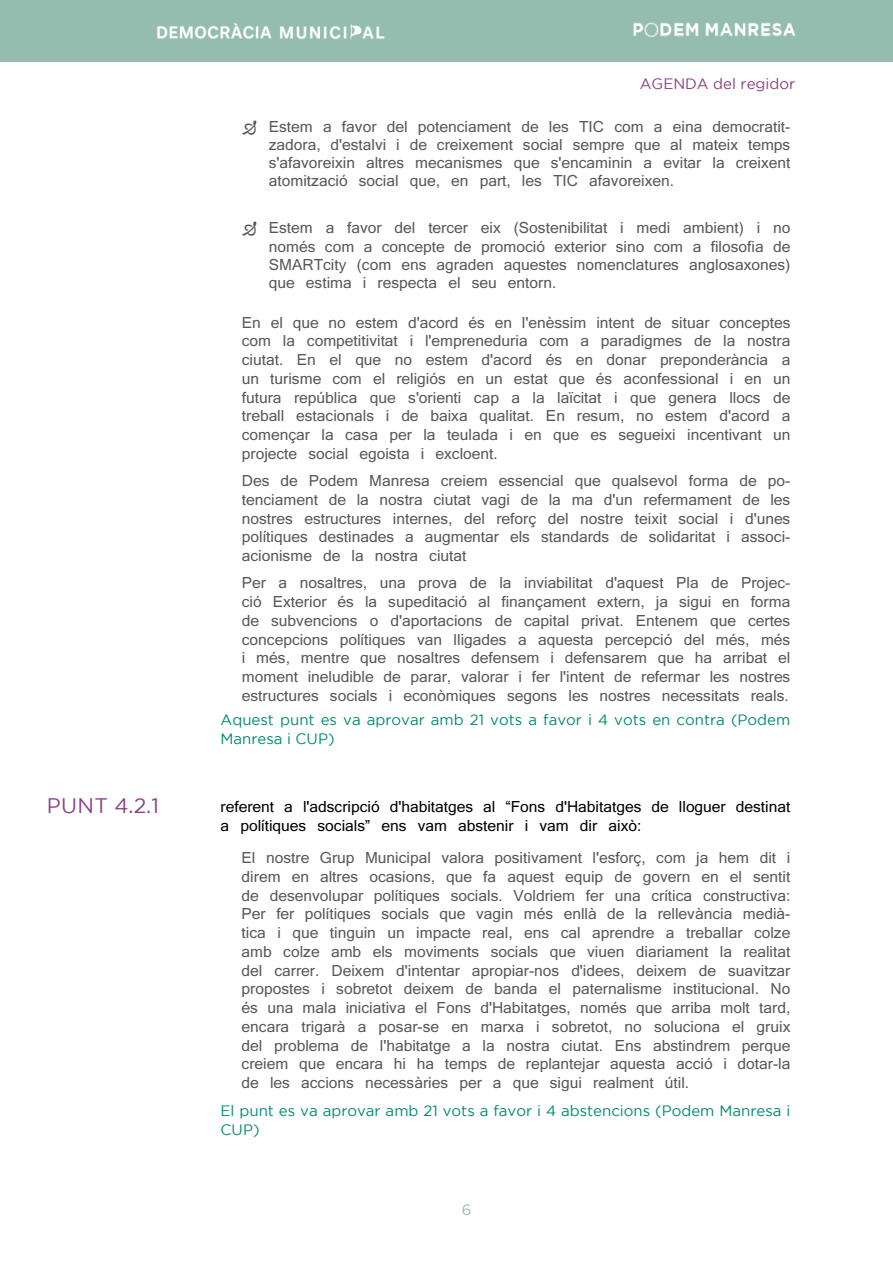
<style>
.page{position:relative;width:893px;height:1263px;background:#fff}
.page>*{position:absolute;margin:0;border:0;box-sizing:border-box;transform-origin:0 0}
.cuerpoNI{font:21px "Gotham";color:#8b4085}
.cuerpoNI-2{font:15px/18.8px "Kartika";color:#58585a;text-align:justify}
.cuerpoNI-3{font:15px/18.8px "Gotham";color:#008a73}
.cuerpoNI-4{font:15px/18.8px "Kartika";color:#000}
.t1{font:15px "Gotham";color:#8b4085}
.t2{font:15px "Gotham";color:#94bdb0}
</style>
<div class="page">
<div style="left:0;top:0;width:893px;height:62px;background:#94bdb0"></div>
<img style="left:157px;top:23px;width:228px;height:17px">
<img style="left:633px;top:23px;width:162px;height:13px">
<p class="t1" style="left:640px;top:75px;width:157px">AGENDA del regidor</p>
<p class="cuerpoNI-2" style="left:269px;top:119px;width:523px;line-height:18px">Estem a favor del potenciament de les TIC com a eina democratit&shy;zadora, d'estalvi i de creixement social sempre que al mateix temps s'afavoreixin altres mecanismes que s'encaminin a evitar la creixent atomització social que, en part, les TIC afavoreixen.</p>
<p class="cuerpoNI-2" style="left:269px;top:221px;width:523px;line-height:18px">Estem a favor del tercer eix (Sostenibilitat i medi ambient) i no només com a concepte de promoció exterior sino com a filosofia de SMARTcity (com ens agraden aquestes nomenclatures anglosaxones) que estima i respecta el seu entorn.</p>
<p class="cuerpoNI-2" style="left:242px;top:314px;width:550px">En el que no estem d'acord és en l'enèssim intent de situar conceptes com la competitivitat i l'empreneduria com a paradigmes de la nostra ciutat. En el que no estem d'acord és en donar preponderància a un turisme com el religiós en un estat que és aconfessional i en un futura república que s'orienti cap a la laïcitat i que genera llocs de treball estacionals i de baixa qualitat. En resum, no estem d'acord a començar la casa per la teulada i en que es segueixi incentivant un projecte social egoista i excloent.</p>
<p class="cuerpoNI-2" style="left:242px;top:473px;width:550px">Des de Podem Manresa creiem essencial que qualsevol forma de po&shy;tenciament de la nostra ciutat vagi de la ma d'un refermament de les nostres estructures internes, del reforç del nostre teixit social i d'unes polítiques destinades a augmentar els standards de solidaritat i associ&shy;acionisme de la nostra ciutat</p>
<p class="cuerpoNI-2" style="left:242px;top:575px;width:550px">Per a nosaltres, una prova de la inviabilitat d'aquest Pla de Projec&shy;ció Exterior és la supeditació al finançament extern, ja sigui en forma de subvencions o d'aportacions de capital privat. Entenem que certes concepcions polítiques van lligades a aquesta percepció del més, més i més, mentre que nosaltres defensem i defensarem que ha arribat el moment ineludible de parar, valorar i fer l'intent de refermar les nostres estructures socials i econòmiques segons les nostres necessitats reals.</p>
<p class="cuerpoNI-3" style="left:221px;top:710px;width:571px">Aquest punt es va aprovar amb 21 vots a favor i 4 vots en contra (Podem<br>Manresa i CUP)</p>
<p class="cuerpoNI" style="left:47px;top:794px;width:113px">PUNT 4.2.1</p>
<p class="cuerpoNI-4" style="left:221px;top:799px;width:571px">referent a l'adscripció d'habitatges al “Fons d'Habitatges de lloguer destinat a polítiques socials” ens vam abstenir i vam dir això:</p>
<p class="cuerpoNI-2" style="left:242px;top:850px;width:550px">El nostre Grup Municipal valora positivament l'esforç, com ja hem dit i direm en altres ocasions, que fa aquest equip de govern en el sentit de desenvolupar polítiques socials. Voldriem fer una crítica constructiva:<br>Per fer polítiques socials que vagin més enllà de la rellevància medià&shy;tica i que tinguin un impacte real, ens cal aprendre a treballar colze amb colze amb els moviments socials que viuen diariament la realitat del carrer. Deixem d'intentar apropiar-nos d'idees, deixem de suavitzar propostes i sobretot deixem de banda el paternalisme institucional. No és una mala iniciativa el Fons d'Habitatges, només que arriba molt tard, encara trigarà a posar-se en marxa i sobretot, no soluciona el gruix del problema de l'habitatge a la nostra ciutat. Ens abstindrem perque creiem que encara hi ha temps de replantejar aquesta acció i dotar-la de les accions necessàries per a que sigui realment útil.</p>
<p class="cuerpoNI-3" style="left:221px;top:1101px;width:571px">El punt es va aprovar amb 21 vots a favor i 4 abstencions (Podem Manresa i<br>CUP)</p>
<p class="t2" style="left:462px;top:1202px;width:11px">6</p>
</div>
